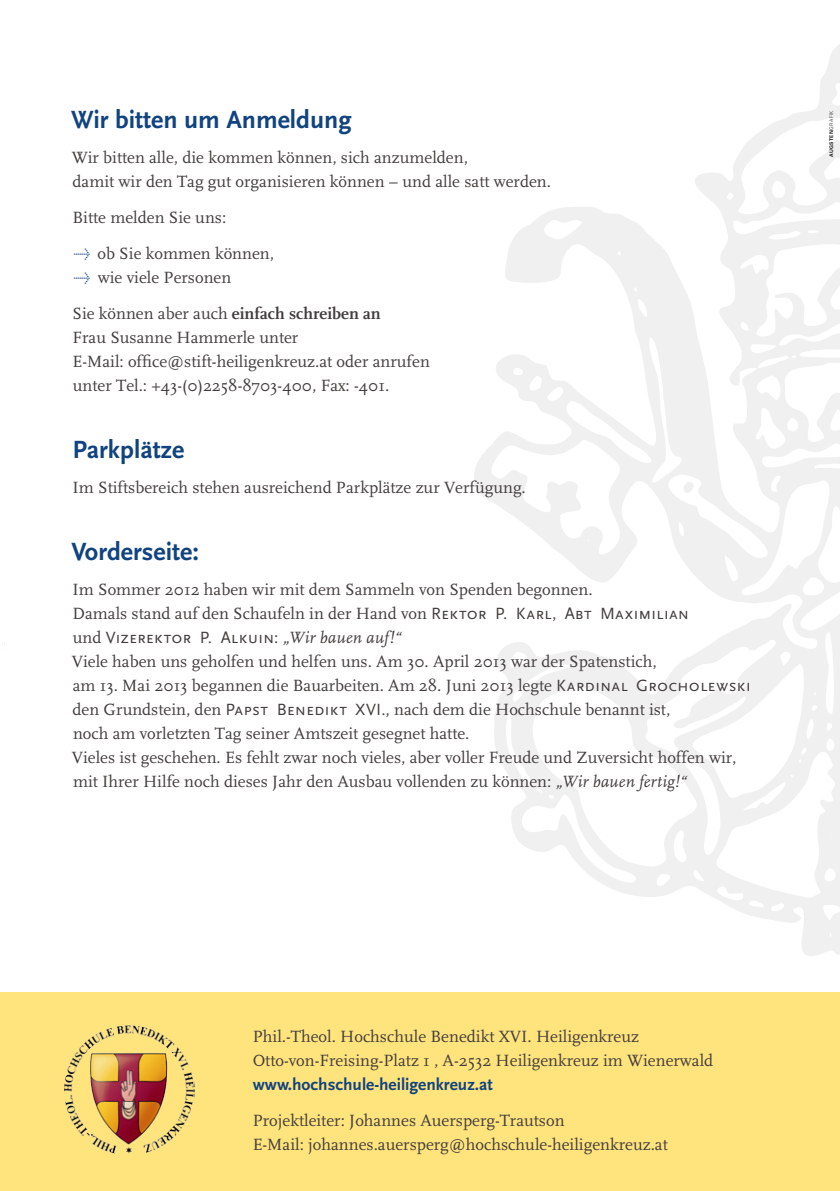
<style>
.page{position:relative;width:840px;height:1191px;background:#fff}
.page>*{position:absolute;margin:0;border:0;box-sizing:border-box;transform-origin:0 0}
.t1{font:700 26px "Scala Sans";color:#114380}
.t2{font:700 17.4px "Scala Sans";color:#114380}
.t3{font:17px/24px "FF Scala";color:#423d3c}
.t4{font:17px "Scala Sans Caps";color:#423d3c}
.t5{font:700 5px "Univers";letter-spacing:.065em;color:#1a171c}
.s1{font-family:"Meta Pro";font-size:14px;color:#114380}
.s2{font-weight:700}
.s3{font-family:"Scala Sans Caps"}
.s4{font-family:"FF Scala"}
.s5{font-family:"FF Scala";font-style:italic}
.s6{font-style:italic}
.s7{font-weight:300}
</style>
<div class="page">
<svg style="left:474px;top:45px;width:365px;height:911px"></svg>
<div style="left:0;top:992px;width:839px;height:199px;background:#ffe37d"></div>
<img style="left:64px;top:1025px;width:131px;height:129px">
<h1 class="t1" style="left:71px;top:105px;width:282px">Wir bitten um Anmeldung</h1>
<p class="t3" style="left:72px;top:146px;width:480px">Wir bitten alle, die kommen können, sich anzumelden,<br>damit wir den Tag gut organisieren können – und alle satt werden.</p>
<p class="t3" style="left:72px;top:206px;width:155px">Bitte melden Sie uns:</p>
<p class="t3" style="left:74px;top:242px;width:202px"><span class="s1">→</span> ob Sie kommen können,</p>
<p class="t3" style="left:72px;top:260px;width:310px;line-height:36px"><span class="s1">→</span> wie viele Personen<br>Sie können aber auch <span class="s2">einfach schreiben an</span></p>
<p class="t3" style="left:72px;top:326px;width:358px">Frau Susanne Hammerle unter<br>E-Mail: office@stift-heiligenkreuz.at oder anrufen unter Tel.: +43-(0)2258-8703-400, Fax: -401.</p>
<h1 class="t1" style="left:72px;top:435px;width:113px">Parkplätze</h1>
<p class="t3" style="left:72px;top:476px;width:454px">Im Stiftsbereich stehen ausreichend Parkplätze zur Verfügung.</p>
<h1 class="t1" style="left:71px;top:537px;width:129px">Vorderseite:</h1>
<p class="t3" style="left:72px;top:578px;width:618px">Im Sommer 2012 haben wir mit dem Sammeln von Spenden begonnen.<br>Damals stand auf den Schaufeln in der Hand von <span class="s3">Rektor P. Karl</span>, <span class="s3">Abt Maximilian</span></p>
<p class="t4" style="left:73px;top:628px;width:330px"><span class="s4">und</span> Vizerektor P. Alkuin<span class="s4">:</span> <span class="s5">„Wir bauen auf!“</span></p>
<p class="t3" style="left:72px;top:650px;width:680px">Viele haben uns geholfen und helfen uns. Am 30. April 2013 war der Spatenstich,<br>am 13. Mai 2013 begannen die Bauarbeiten. Am 28. Juni 2013 legte <span class="s3">Kardinal Grocholewski </span>den Grundstein, den <span class="s3">Papst Benedikt XVI.</span>, nach dem die Hochschule benannt ist,<br>noch am vorletzten Tag seiner Amtszeit gesegnet hatte.<br>Vieles ist geschehen. Es fehlt zwar noch vieles, aber voller Freude und Zuversicht hoffen wir, mit Ihrer Hilfe noch dieses Jahr den Ausbau vollenden zu können: <span class="s6">„Wir bauen fertig!“</span></p>
<p class="t5" style="left:828px;top:157px;width:48px;rotate:-90deg">AUGSTEN<span class="s7">GRAFIK</span></p>
<p class="t3" style="left:252px;top:1024px;width:462px">Phil.-Theol. Hochschule Benedikt XVI. Heiligenkreuz<br>Otto-von-Freising-Platz 1 , A-2532 Heiligenkreuz im Wienerwald</p>
<p class="t2" style="left:252px;top:1074px;width:241px">www.hochschule-heiligenkreuz.at</p>
<p class="t3" style="left:252px;top:1108px;width:416px">Projektleiter: Johannes Auersperg-Trautson<br>E-Mail: johannes.auersperg@hochschule-heiligenkreuz.at</p>
</div>
